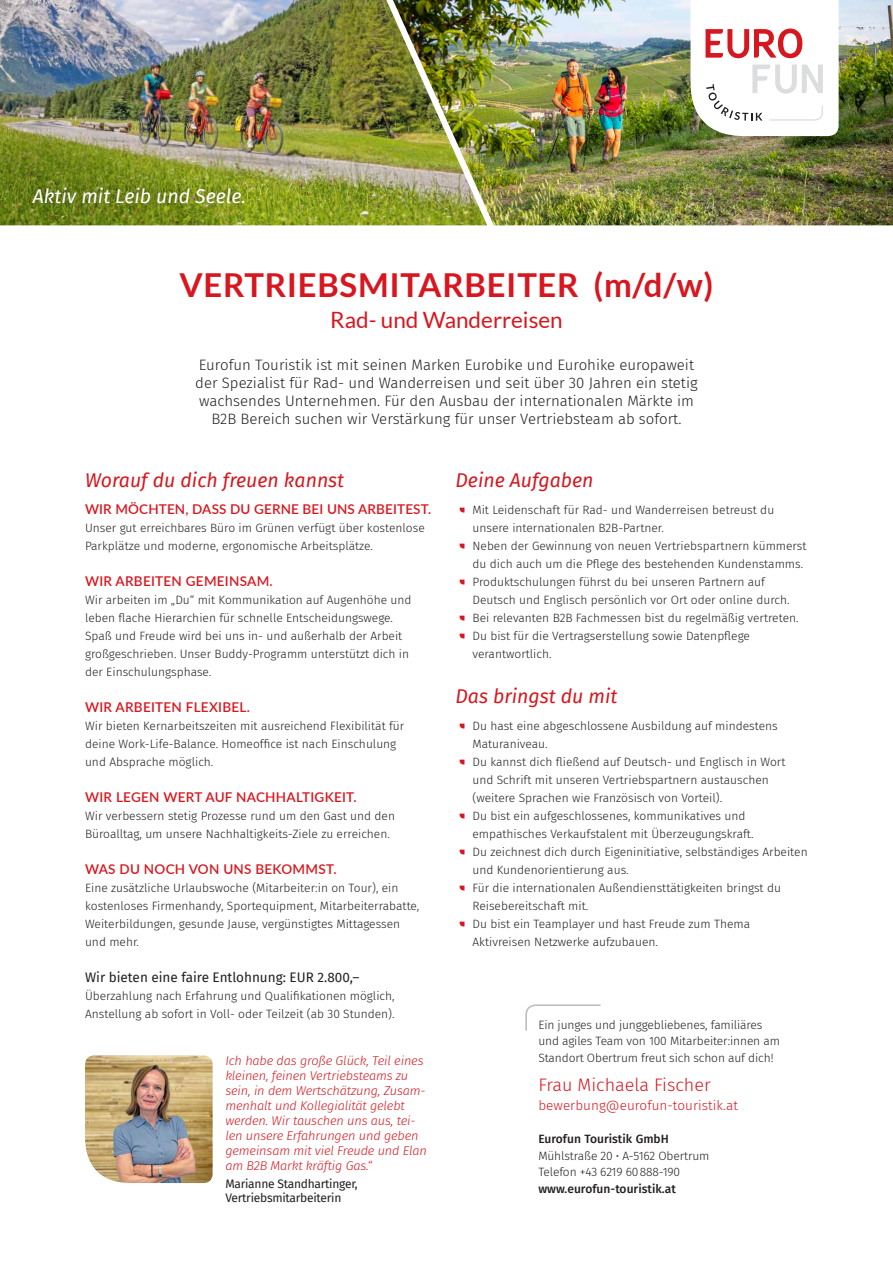
<style>
.page{position:relative;width:893px;height:1263px;background:#fff}
.page>*{position:absolute;margin:0;border:0;box-sizing:border-box;transform-origin:0 0}
.t1{font:700 33px "Lato";letter-spacing:.02em;color:#d7171f}
.t2{font:22.5px "Lato";color:#d7171f}
.t3{font:italic 19.5px "Fira Sans";color:#d7171f}
.t4{font:italic 19.5px "Fira Sans";color:#fff}
.t5{font:300 18px "Fira Sans";color:#d7171f}
.t6{font:300 15px/18px "Fira Sans";color:#231f20;text-align:center}
.t7{font:600 13.5px "Lato";letter-spacing:.02em;color:#d7171f}
.t8{font:13.5px "Fira Sans";color:#231f20}
.t9{font:300 13.5px "Fira Sans";letter-spacing:.005em;color:#d7171f}
.t10{font:italic 300 12.75px/15px "Fira Sans";letter-spacing:-.01em;color:#d7171f}
.t11{font:300 12px/18px "Fira Sans";color:#231f20}
.t12{font:12px/13.5px "Fira Sans";letter-spacing:-.02em;color:#231f20}
.t13{font:500 12px "Fira Sans";color:#231f20}
</style>
<div class="page">
<svg style="left:525px;top:1004px;width:76px;height:27px"></svg>
<img style="left:85px;top:1055px;width:128px;height:128px">
<img style="left:0;top:0;width:393px;height:225px">
<img style="left:393px;top:0;width:500px;height:225px">
<div style="left:23px;top:179px;width:231px;height:34px;background:#231f20;opacity:.45"></div>
<svg style="left:690px;top:0;width:149px;height:136px"></svg>
<h3 class="t4" style="left:33px;top:182px;width:215px">Aktiv mit Leib und Seele.</h3>
<h1 class="t1" style="left:179px;top:266px;width:536px">VERTRIEBSMITARBEITER (m/d/w)</h1>
<h2 class="t2" style="left:330px;top:307px;width:234px">Rad- und Wanderreisen</h2>
<p class="t6" style="left:195px;top:355px;width:504px">Eurofun Touristik ist mit seinen Marken Eurobike und Eurohike europaweit der Spezialist für Rad- und Wanderreisen und seit über 30 Jahren ein stetig wachsendes Unternehmen. Für den Ausbau der internationalen Märkte im B2B Bereich suchen wir Verstärkung für unser Vertriebsteam ab sofort.</p>
<h3 class="t3" style="left:85px;top:465px;width:261px">Worauf du dich freuen kannst</h3>
<p class="t7" style="left:85px;top:499px;width:348px">WIR MÖCHTEN, DASS DU GERNE BEI UNS ARBEITEST.</p>
<p class="t11" style="left:85px;top:519px;width:341px">Unser gut erreichbares Büro im Grünen verfügt über kostenlose<br>Parkplätze und moderne, ergonomische Arbeitsplätze.</p>
<p class="t7" style="left:85px;top:571px;width:189px">WIR ARBEITEN GEMEINSAM.</p>
<p class="t11" style="left:85px;top:591px;width:328px">Wir arbeiten im „Du“ mit Kommunikation auf Augenhöhe und leben flache Hierarchien für schnelle Entscheidungswege.<br>Spaß und Freude wird bei uns in- und außerhalb der Arbeit großgeschrieben. Unser Buddy-Programm unterstützt dich in der Einschulungsphase.</p>
<p class="t7" style="left:85px;top:697px;width:166px">WIR ARBEITEN FLEXIBEL.</p>
<p class="t11" style="left:85px;top:717px;width:321px">Wir bieten Kernarbeitszeiten mit ausreichend Flexibilität für deine Work-Life-Balance. Homeoffice ist nach Einschulung und Absprache möglich.</p>
<p class="t7" style="left:85px;top:787px;width:273px">WIR LEGEN WERT AUF NACHHALTIGKEIT.</p>
<p class="t11" style="left:85px;top:807px;width:311px">Wir verbessern stetig Prozesse rund um den Gast und den<br>Büroalltag, um unsere Nachhaltigkeits-Ziele zu erreichen.</p>
<p class="t7" style="left:85px;top:859px;width:253px">WAS DU NOCH VON UNS BEKOMMST.</p>
<p class="t11" style="left:85px;top:879px;width:336px">Eine zusätzliche Urlaubswoche (Mitarbeiter:in on Tour), ein kostenloses Firmenhandy, Sportequipment, Mitarbeiterrabatte, Weiterbildungen, gesunde Jause, vergünstigtes Mittagessen und mehr.</p>
<p class="t8" style="left:85px;top:967px;width:276px">Wir bieten eine faire Entlohnung: EUR 2.800,–</p>
<p class="t11" style="left:85px;top:987px;width:311px">Überzahlung nach Erfahrung und Qualifikationen möglich,<br>Anstellung ab sofort in Voll- oder Teilzeit (ab 30 Stunden).</p>
<p class="t10" style="left:225px;top:1053px;width:203px">Ich habe das große Glück, Teil eines kleinen, feinen Vertriebsteams zu sein, in dem Wertschätzung, Zusam&shy;menhalt und Kollegialität gelebt werden. Wir tauschen uns aus, tei&shy;len unsere Erfahrungen und geben gemeinsam mit viel Freude und Elan am B2B Markt kräftig Gas.“</p>
<p class="t12" style="left:225px;top:1177px;width:134px">Marianne Standhartinger,<br>Vertriebsmitarbeiterin</p>
<h3 class="t3" style="left:455px;top:465px;width:140px">Deine Aufgaben</h3>
<p class="t11" style="left:472px;top:501px;width:335px">Mit Leidenschaft für Rad- und Wanderreisen betreust du unsere internationalen B2B-Partner.<br>Neben der Gewinnung von neuen Vertriebspartnern kümmerst du dich auch um die Pflege des bestehenden Kundenstamms.<br>Produktschulungen führst du bei unseren Partnern auf Deutsch und Englisch persönlich vor Ort oder online durch.<br>Bei relevanten B2B Fachmessen bist du regelmäßig vertreten.<br>Du bist für die Vertragserstellung sowie Datenpflege verantwortlich.</p>
<h3 class="t3" style="left:455px;top:681px;width:163px">Das bringst du mit</h3>
<p class="t11" style="left:472px;top:717px;width:337px">Du hast eine abgeschlossene Ausbildung auf mindestens Maturaniveau.<br>Du kannst dich fließend auf Deutsch- und Englisch in Wort und Schrift mit unseren Vertriebspartnern austauschen (weitere Sprachen wie Französisch von Vorteil).<br>Du bist ein aufgeschlossenes, kommunikatives und empathisches Verkaufstalent mit Überzeugungskraft.<br>Du zeichnest dich durch Eigeninitiative, selbständiges Arbeiten und Kundenorientierung aus.<br>Für die internationalen Außendiensttätigkeiten bringst du Reisebereitschaft mit.<br>Du bist ein Teamplayer und hast Freude zum Thema Aktivreisen Netzwerke aufzubauen.</p>
<p class="t11" style="left:538px;top:1016px;width:243px;line-height:16.5px">Ein junges und junggebliebenes, familiäres und agiles Team von 100 Mitarbeiter:innen am<br>Standort Obertrum freut sich schon auf dich!</p>
<h3 class="t5" style="left:538px;top:1072px;width:174px">Frau Michaela Fischer</h3>
<p class="t9" style="left:538px;top:1096px;width:201px">bewerbung@eurofun-touristik.at</p>
<p class="t13" style="left:538px;top:1129px;width:132px">Eurofun Touristik GmbH</p>
<p class="t11" style="left:538px;top:1147px;width:173px;line-height:16.5px">Mühlstraße 20 • A-5162 Obertrum<br>Telefon +43 6219 60888-190</p>
<p class="t13" style="left:538px;top:1179px;width:139px">www.eurofun-touristik.at</p>
</div>
